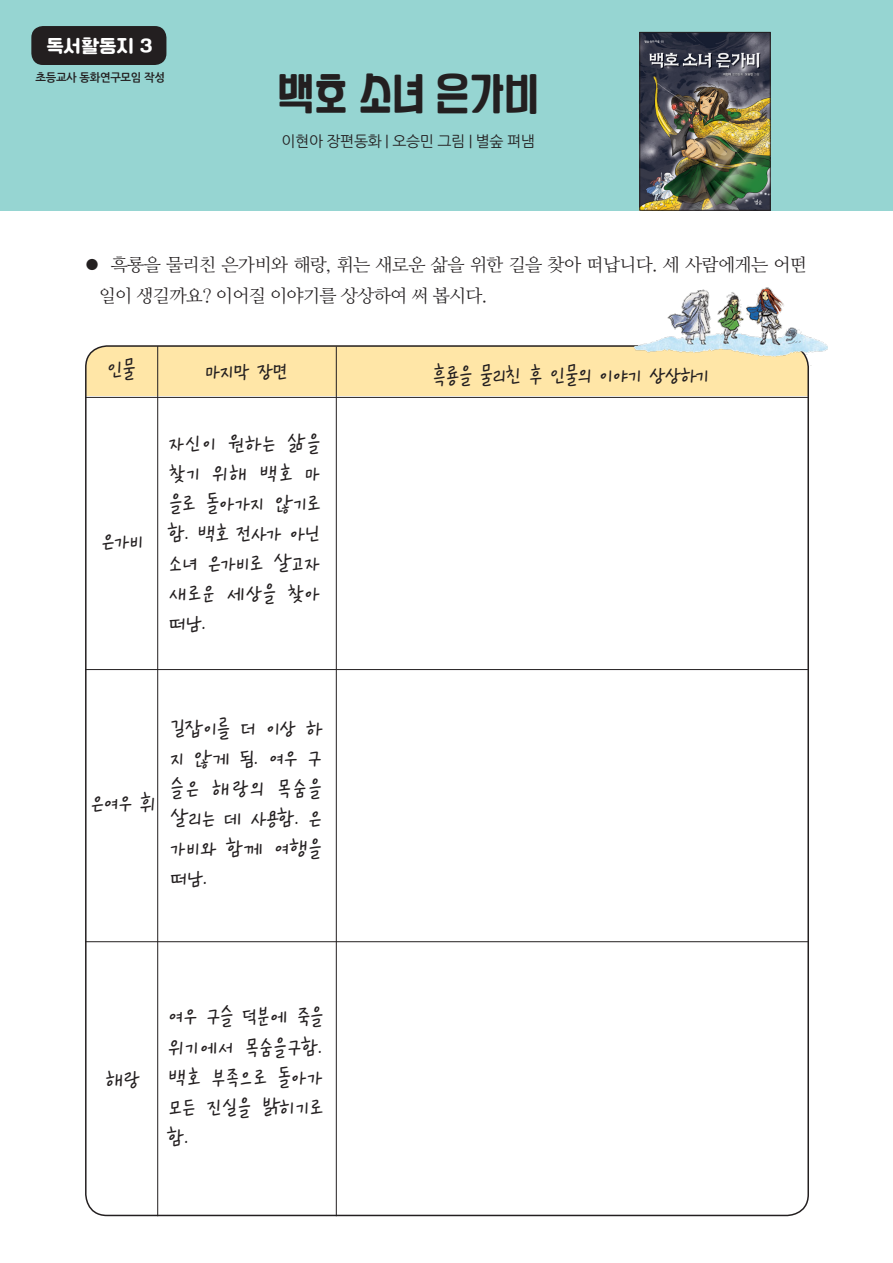
<style>
.page{position:relative;width:893px;height:1263px;background:#fff}
.page>*{position:absolute;margin:0;border:0;box-sizing:border-box;transform-origin:0 0}
.t1{font:39.9px "YANGJIN";color:#231f20}
.t2{font:27px/30px "Gangwon Edu Hyeonok T OTF Medium";letter-spacing:-.01em;color:#231f20;text-align:justify}
.t3{font:18.45px "Cafe 24 Ssurround";color:#fff}
.t4{font:18px/31.5px "Nanum Myeongjo OTF";letter-spacing:-.035em;color:#231f20}
.t5{font:15px "Nanum Gothic OTF";letter-spacing:-.025em;color:#231f20}
.t6{font:11.25px "Nanum Gothic OTF Bold";letter-spacing:-.025em;color:#231f20}
.s1{font-family:"Nanum Gothic OTF";font-size:15px}
</style>
<div class="page">
<div style="left:0;top:0;width:893px;height:211px;background:#96d5d2"></div>
<img style="left:641px;top:34px;width:127px;height:174px">
<div style="left:639px;top:32px;width:131px;height:178px;border:1px solid #231f20"></div>
<div style="left:31px;top:26px;width:135px;height:39px;background:#231f20;border-radius:12px"></div>
<div style="left:86px;top:346px;width:722px;height:95px;background:#ffe6a7;border-radius:21px"></div>
<div style="left:86px;top:397px;width:722px;height:65px;background:#fff"></div>
<hr style="left:85px;top:397px;width:723px;height:1px;background:#231f20">
<hr style="left:85px;top:669px;width:723px;height:1px;background:#231f20">
<hr style="left:85px;top:941px;width:723px;height:1px;background:#231f20">
<hr style="left:336px;top:347px;width:1px;height:869px;background:#231f20">
<hr style="left:157px;top:346px;width:1px;height:870px;background:#231f20">
<img style="left:605px;top:287px;width:223px;height:79px">
<p class="t3" style="left:46px;top:37px;width:108px">독서활동지 3</p>
<p class="t6" style="left:35px;top:72px;width:131px">초등교사 동화연구모임 작성</p>
<h1 class="t1" style="left:278px;top:67px;width:263px">백호 소녀 은가비</h1>
<p class="t5" style="left:282px;top:132px;width:255px">이현아 장편동화 | 오승민 그림 | 별숲 펴냄</p>
<p class="t4" style="left:99px;top:248px;width:710px;text-indent:-14px"><span class="s1">●</span> 흑룡을 물리친 은가비와 해랑, 휘는 새로운 삶을 위한 길을 찾아 떠납니다. 세 사람에게는 어떤 일이 생길까요? 이어질 이야기를 상상하여 써 봅시다.</p>
<p class="t2" style="left:107px;top:354px;width:30px">인물</p>
<p class="t2" style="left:204px;top:356px;width:85px">마지막 장면</p>
<p class="t2" style="left:101px;top:526px;width:44px">은가비</p>
<p class="t2" style="left:168px;top:428px;width:153px">자신이 원하는 삶을 찾기 위해 백호 마 을로 돌아가지 않기로 함. 백호 전사가 아닌 소녀 은가비로 살고자 새로운 세상을 찾아 떠남.</p>
<p class="t2" style="left:90px;top:788px;width:67px">은여우 휘</p>
<p class="t2" style="left:170px;top:713px;width:153px">길잡이를 더 이상 하 지 않게 됨. 여우 구 슬은 해랑의 목숨을 살리는 데 사용함. 은 가비와 함께 여행을 떠남.</p>
<p class="t2" style="left:105px;top:1064px;width:35px">해랑</p>
<p class="t2" style="left:168px;top:1002px;width:156px">여우 구슬 덕분에 죽을 위기에서 목숨을구함. 백호 부족으로 돌아가 모든 진실을 밝히기로 함.</p>
<p class="t2" style="left:433px;top:360px;width:278px">흑룡을 물리친 후 인물의 이야기 상상하기</p>
</div>
